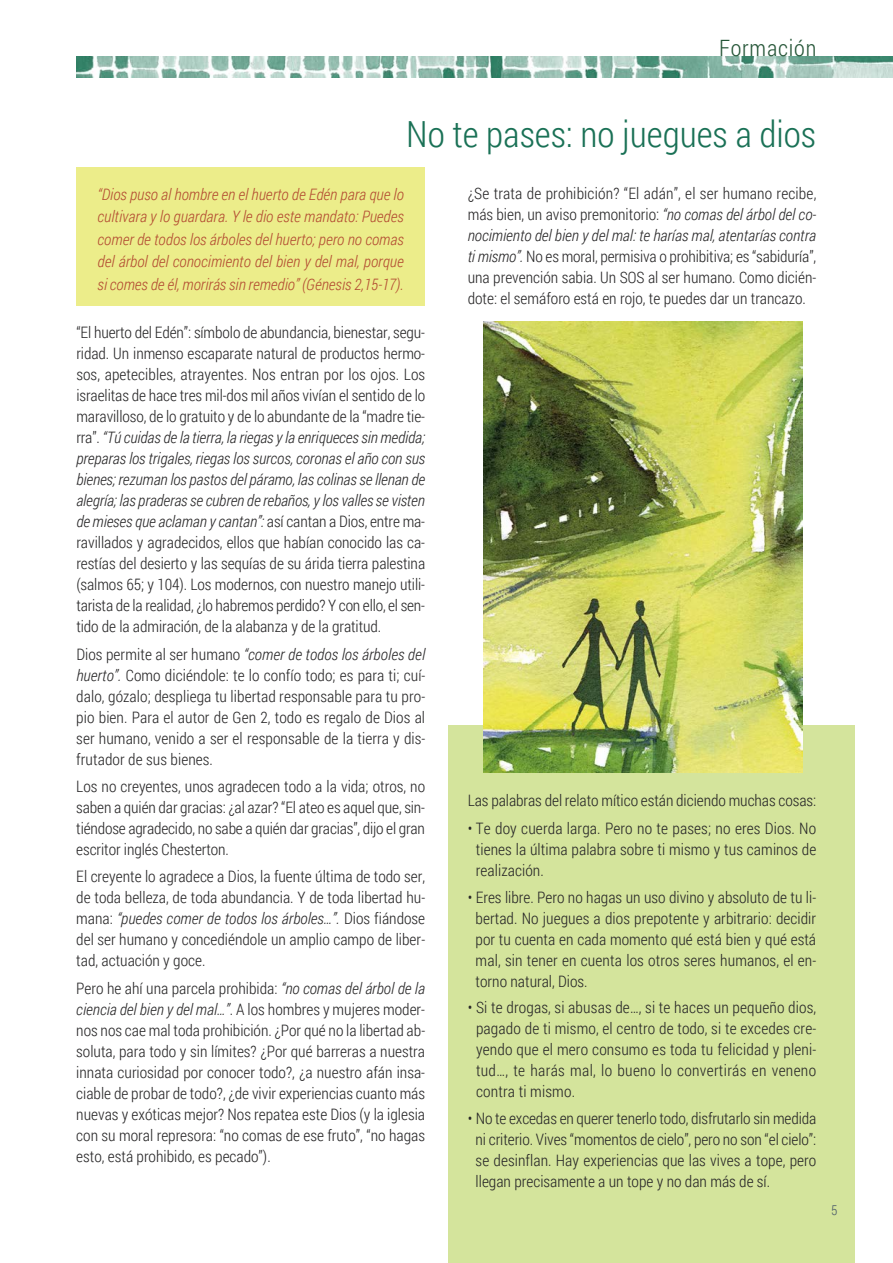
<style>
.page{position:relative;width:893px;height:1263px;background:#fff}
.page>*{position:absolute;margin:0;border:0;box-sizing:border-box;transform-origin:0 0}
.t1{font:300 36px "Roboto Condensed";color:#1a7156}
.t2{font:300 22.5px "Roboto Condensed";letter-spacing:.035em;color:#255537}
.t3{font:300 15.75px/21px "Roboto Condensed";color:#272627;text-align:justify}
.t4{font:italic 300 15.75px/22.5px "Roboto Condensed";color:#b34c32;text-align:justify}
.t5{font:300 13.5px "Roboto Condensed";color:#4c5c6a}
.s1{font-style:italic}
</style>
<div class="page">
<div style="left:449px;top:726px;width:406px;height:537px;background:#d4e49c"></div>
<img style="left:484px;top:322px;width:318px;height:451px">
<div style="left:76px;top:167px;width:349px;height:139px;background:#eced8a"></div>
<img style="left:76px;top:56px;width:817px;height:22px">
<h2 class="t2" style="left:719px;top:33px;width:99px">Formación</h2>
<h1 class="t1" style="left:406px;top:109px;width:411px">No te pases: no juegues a dios</h1>
<p class="t4" style="left:98px;top:182px;width:308px">“Dios puso al hombre en el huerto de Edén para que lo cultivara y lo guardara. Y le dio este mandato: Puedes comer de todos los árboles del huerto; pero no comas del árbol del conocimiento del bien y del mal, porque si comes de él, morirás sin remedio” (Génesis 2,15-17).</p>
<p class="t3" style="left:76px;top:322px;width:350px">“El huerto del Edén”: símbolo de abundancia, bienestar, segu&shy;ridad. Un inmenso escaparate natural de productos hermo&shy;sos, apetecibles, atrayentes. Nos entran por los ojos. Los israelitas de hace tres mil-dos mil años vivían el sentido de lo maravilloso, de lo gratuito y de lo abundante de la “madre tie&shy;rra”. <span class="s1">“Tú cuidas de la tierra, la riegas y la enriqueces sin medida; preparas los trigales, riegas los surcos, coronas el año con sus bienes; rezuman los pastos del páramo, las colinas se llenan de alegría; las praderas se cubren de rebaños, y los valles se visten de mieses que aclaman y cantan”:</span> así cantan a Dios, entre ma&shy;ravillados y agradecidos, ellos que habían conocido las ca&shy;restías del desierto y las sequías de su árida tierra palestina (salmos 65; y 104). Los modernos, con nuestro manejo utili&shy;tarista de la realidad, ¿lo habremos perdido? Y con ello, el sen&shy;tido de la admiración, de la alabanza y de la gratitud.</p>
<p class="t3" style="left:76px;top:643px;width:350px">Dios permite al ser humano <span class="s1">“comer de todos los árboles del huerto”.</span> Como diciéndole: te lo confío todo; es para ti; cuí&shy;dalo, gózalo; despliega tu libertad responsable para tu pro&shy;pio bien. Para el autor de Gen 2, todo es regalo de Dios al ser humano, venido a ser el responsable de la tierra y dis&shy;frutador de sus bienes.</p>
<p class="t3" style="left:76px;top:775px;width:350px">Los no creyentes, unos agradecen todo a la vida; otros, no saben a quién dar gracias: ¿al azar? “El ateo es aquel que, sin&shy;tiéndose agradecido, no sabe a quién dar gracias”, dijo el gran escritor inglés Chesterton.</p>
<p class="t3" style="left:76px;top:866px;width:350px">El creyente lo agradece a Dios, la fuente última de todo ser, de toda belleza, de toda abundancia. Y de toda libertad hu&shy;mana: <span class="s1">“puedes comer de todos los árboles…”.</span> Dios fiándose del ser humano y concediéndole un amplio campo de liber&shy;tad, actuación y goce.</p>
<p class="t3" style="left:76px;top:977px;width:350px">Pero he ahí una parcela prohibida: <span class="s1">“no comas del árbol de la ciencia del bien y del mal…”</span>. A los hombres y mujeres moder&shy;nos nos cae mal toda prohibición. ¿Por qué no la libertad ab&shy;soluta, para todo y sin límites? ¿Por qué barreras a nuestra innata curiosidad por conocer todo?, ¿a nuestro afán insa&shy;ciable de probar de todo?, ¿de vivir experiencias cuanto más nuevas y exóticas mejor? Nos repatea este Dios (y la iglesia con su moral represora: “no comas de ese fruto”, “no hagas esto, está prohibido, es pecado”).</p>
<p class="t3" style="left:468px;top:182px;width:350px">¿Se trata de prohibición? “El adán”, el ser humano recibe, más bien, un aviso premonitorio: <span class="s1">“no comas del árbol del co&shy;nocimiento del bien y del mal: te harías mal, atentarías contra ti mismo”.</span> No es moral, permisiva o prohibitiva; es “sabiduría”, una prevención sabia. Un SOS al ser humano. Como dicién&shy;dote: el semáforo está en rojo, te puedes dar un trancazo.</p>
<p class="t3" style="left:468px;top:790px;width:350px">Las palabras del relato mítico están diciendo muchas cosas:</p>
<p class="t3" style="left:476px;top:817px;width:342px;text-indent:-8px">• Te doy cuerda larga. Pero no te pases; no eres Dios. No tienes la última palabra sobre ti mismo y tus caminos de realización.</p>
<p class="t3" style="left:476px;top:886px;width:342px;text-indent:-8px">• Eres libre. Pero no hagas un uso divino y absoluto de tu li&shy;bertad. No juegues a dios prepotente y arbitrario: decidir por tu cuenta en cada momento qué está bien y qué está mal, sin tener en cuenta los otros seres humanos, el en&shy;torno natural, Dios.</p>
<p class="t3" style="left:476px;top:997px;width:342px;text-indent:-8px">• Si te drogas, si abusas de…, si te haces un pequeño dios, pagado de ti mismo, el centro de todo, si te excedes cre&shy;yendo que el mero consumo es toda tu felicidad y pleni&shy;tud…, te harás mal, lo bueno lo convertirás en veneno contra ti mismo.</p>
<p class="t3" style="left:476px;top:1108px;width:342px;text-indent:-8px">• No te excedas en querer tenerlo todo, disfrutarlo sin medida ni criterio. Vives “momentos de cielo”, pero no son “el cielo”: se desinflan. Hay experiencias que las vives a tope, pero llegan precisamente a un tope y no dan más de sí.</p>
<p class="t5" style="left:831px;top:1201px;width:8px">5</p>
</div>
